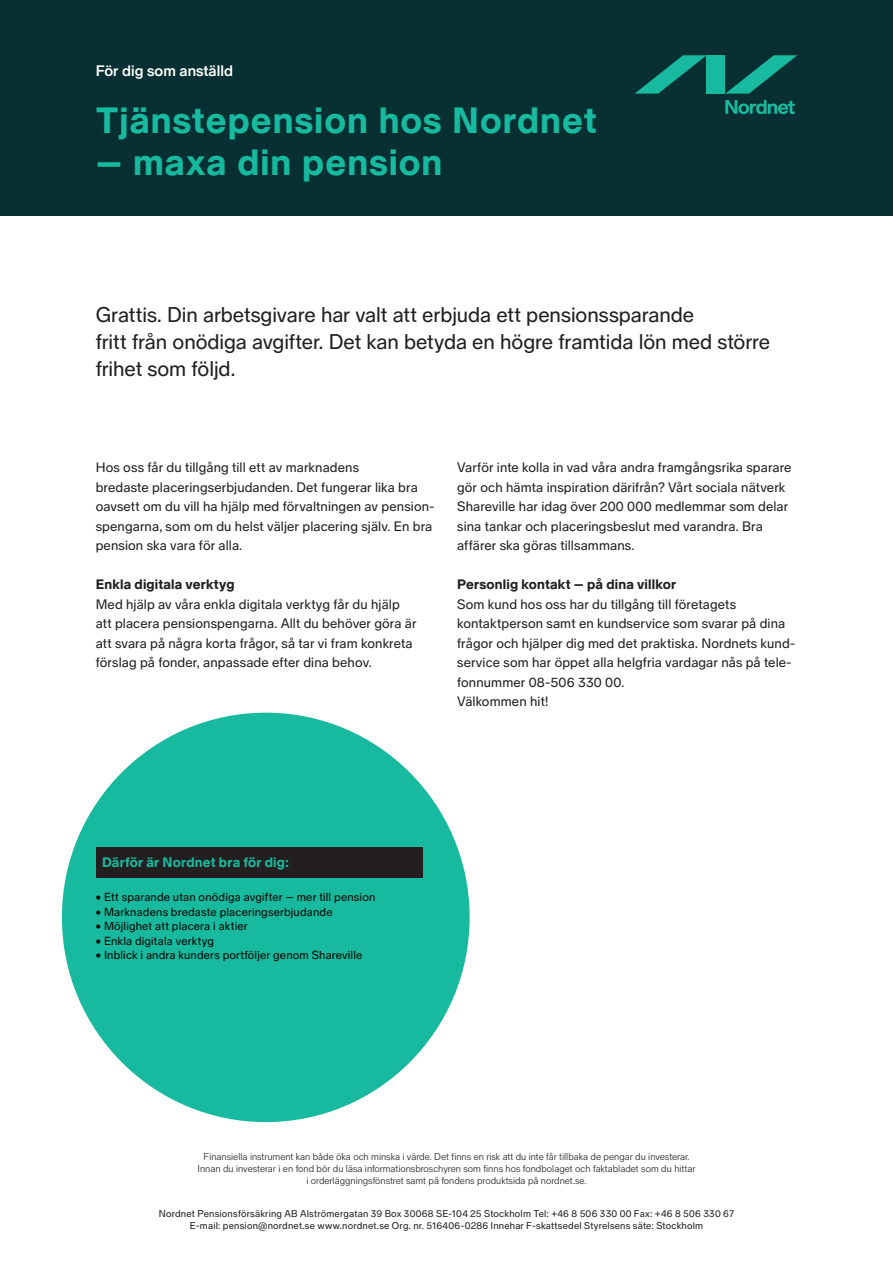
<style>
.page{position:relative;width:893px;height:1263px;background:#fff}
.page>*{position:absolute;margin:0;border:0;box-sizing:border-box;transform-origin:0 0}
.t1{font:700 36px "Nordnet Sans BETA";letter-spacing:.03em;color:#17ba9e}
.VALUE_INFO{font:21px/27px "Nordnet Sans BETA";letter-spacing:-.005em;color:#231f20}
.VALUE_INFO-2{font:500 15px "Nordnet Sans BETA";color:#fff}
.VALUE_INFO-3{font:13.5px/19.5px "Nordnet Sans BETA";letter-spacing:.01em;color:#231f20}
.VALUE_INFO-4{font:700 13.5px "Nordnet Sans BETA";letter-spacing:.015em;color:#231f20}
.VALUE_INFO-5{font:700 13.5px "Nordnet Sans BETA";letter-spacing:.015em;color:#17ba9e}
.VALUE_INFO-6{font:11.55px "Nordnet Sans BETA";letter-spacing:.015em;color:#040503}
.VALUE_INFO-7{font:300 9.75px/11.7px "Nordnet Sans BETA";color:#231f20;text-align:center}
.t2{font:9.75px "Nordnet Sans BETA";letter-spacing:.02em;color:#231f20}
.s1{font-weight:700}
</style>
<div class="page">
<div style="left:62px;top:713px;width:408px;height:409px;background:#17ba9e;border-radius:50%"></div>
<div style="left:96px;top:848px;width:326px;height:30px;background:#231f20"></div>
<div style="left:0;top:0;width:893px;height:216px;background:#083032"></div>
<svg style="left:725px;top:55px;width:72px;height:39px"></svg>
<svg style="left:635px;top:55px;width:72px;height:39px"></svg>
<div style="left:707px;top:55px;width:18px;height:39px;background:#17ba9e"></div>
<svg style="left:725px;top:100px;width:70px;height:14px"></svg>
<p class="VALUE_INFO-2" style="left:96px;top:61px;width:139px">För dig som anställd</p>
<p class="t1" style="left:96px;top:99px;width:503px">Tjänstepension hos Nordnet</p>
<p class="t1" style="left:96px;top:141px;width:348px">– maxa din pension</p>
<p class="VALUE_INFO" style="left:96px;top:301px;width:600px">Grattis. Din arbetsgivare har valt att erbjuda ett pensionssparande</p>
<p class="VALUE_INFO" style="left:96px;top:328px;width:676px">fritt från onödiga avgifter. Det kan betyda en högre framtida lön med större frihet som följd.</p>
<p class="VALUE_INFO-3" style="left:96px;top:458px;width:340px">Hos oss får du tillgång till ett av marknadens<br>bredaste placeringserbjudanden. Det fungerar lika bra oavsett om du vill ha hjälp med förvaltningen av pension&shy;spengarna, som om du helst väljer placering själv. En bra pension ska vara för alla.</p>
<p class="VALUE_INFO-3" style="left:96px;top:575px;width:322px"><span class="s1">Enkla digitala verktyg<br></span>Med hjälp av våra enkla digitala verktyg får du hjälp att placera pensionspengarna. Allt du behöver göra är att svara på några korta frågor, så tar vi fram konkreta förslag på fonder, anpassade efter dina behov.</p>
<p class="VALUE_INFO-3" style="left:457px;top:458px;width:336px">Varför inte kolla in vad våra andra framgångsrika sparare gör och hämta inspiration därifrån? Vårt sociala nätverk Shareville har idag över 200 000 medlemmar som delar sina tankar och placeringsbeslut med varandra. Bra affärer ska göras tillsammans.</p>
<p class="VALUE_INFO-4" style="left:457px;top:576px;width:221px">Personlig kontakt – på dina villkor</p>
<p class="VALUE_INFO-3" style="left:457px;top:594px;width:340px">Som kund hos oss har du tillgång till företagets kontaktperson samt en kundservice som svarar på dina frågor och hjälper dig med det praktiska. Nordnets kund&shy;service som har öppet alla helgfria vardagar nås på tele&shy;fonnummer 08-506 330 00.<br>Välkommen hit!</p>
<p class="VALUE_INFO-5" style="left:102px;top:855px;width:189px">Därför är Nordnet bra för dig:</p>
<p class="VALUE_INFO-6" style="left:96px;top:890px;width:281px">• Ett sparande utan onödiga avgifter – mer till pension</p>
<p class="VALUE_INFO-6" style="left:96px;top:905px;width:239px">• Marknadens bredaste placeringserbjudande</p>
<p class="VALUE_INFO-6" style="left:96px;top:919px;width:154px">• Möjlighet att placera i aktier</p>
<p class="VALUE_INFO-6" style="left:96px;top:934px;width:120px">• Enkla digitala verktyg</p>
<p class="VALUE_INFO-6" style="left:96px;top:948px;width:268px">• Inblick i andra kunders portföljer genom Shareville</p>
<p class="VALUE_INFO-7" style="left:198px;top:1151px;width:499px">Finansiella instrument kan både öka och minska i värde. Det finns en risk att du inte får tillbaka de pengar du investerar.<br>Innan du investerar i en fond bör du läsa informationsbroschyren som finns hos fondbolaget och faktabladet som du hittar i orderläggningsfönstret samt på fondens produktsida på nordnet.se.</p>
<p class="t2" style="left:159px;top:1207px;width:577px">Nordnet Pensionsförsäkring AB Alströmergatan 39 Box 30068 SE-104 25 Stockholm Tel: +46 8 506 330 00 Fax: +46 8 506 330 67</p>
<p class="t2" style="left:190px;top:1220px;width:515px">E-mail: pension@nordnet.se www.nordnet.se Org. nr. 516406-0286 Innehar F-skattsedel Styrelsens säte: Stockholm</p>
</div>
